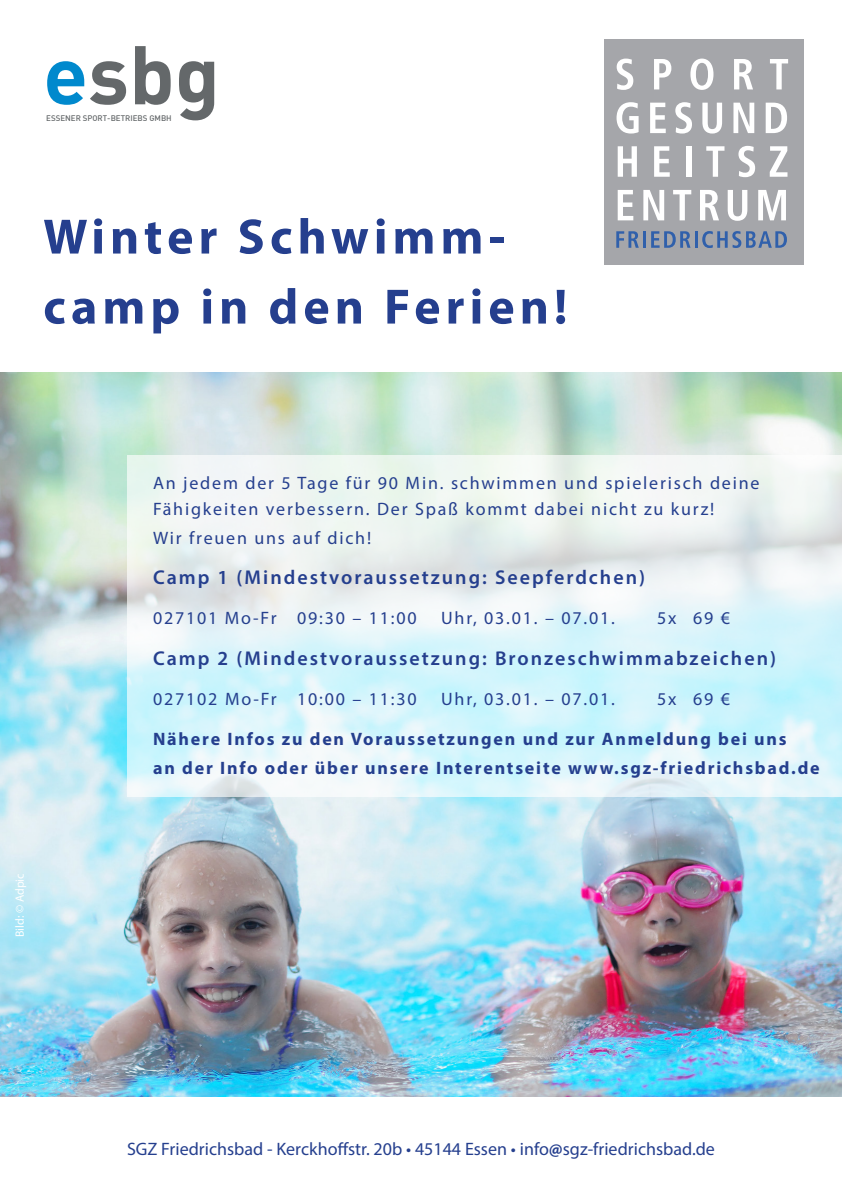
<style>
.page{position:relative;width:842px;height:1191px;background:#fff}
.page>*{position:absolute;margin:0;border:0;box-sizing:border-box;transform-origin:0 0}
.t1{font:81.7px "DIN Bold";color:#64686a}
.t2{font:700 50px "Myriad Pro";letter-spacing:.1em;color:#253f8e}
.t3{font:600 20px "Myriad Pro";letter-spacing:.1em;color:#253f8e}
.t4{font:18px/26px "Myriad Pro";letter-spacing:.1em;color:#253f8e}
.t5{font:700 18px/29px "Myriad Pro";letter-spacing:.1em;color:#253f8e}
.t6{font:18px "Myriad Pro";color:#253f8e}
.t7{font:12px "Myriad Pro";color:#fff}
.t8{font:500 7.9px "DIN";color:#64686a}
.s1{color:#0089cd}
.s2{font-weight:700}
</style>
<div class="page">
<img style="left:0;top:373px;width:842px;height:723px">
<svg style="left:128px;top:455px;width:714px;height:342px"></svg>
<div style="left:605px;top:40px;width:199px;height:225px;background:#a5a6aa"></div>
<svg style="left:618px;top:190px;width:15px;height:30px"></svg>
<svg style="left:643px;top:190px;width:21px;height:30px"></svg>
<svg style="left:673px;top:190px;width:18px;height:30px"></svg>
<svg style="left:700px;top:190px;width:19px;height:30px"></svg>
<svg style="left:728px;top:190px;width:19px;height:31px"></svg>
<svg style="left:758px;top:190px;width:28px;height:30px"></svg>
<svg style="left:618px;top:146px;width:19px;height:31px"></svg>
<svg style="left:654px;top:146px;width:16px;height:31px"></svg>
<div style="left:686px;top:146px;width:5px;height:31px;background:#fff"></div>
<svg style="left:706px;top:146px;width:18px;height:31px"></svg>
<svg style="left:738px;top:146px;width:17px;height:31px"></svg>
<svg style="left:770px;top:146px;width:17px;height:31px"></svg>
<svg style="left:616px;top:102px;width:23px;height:31px"></svg>
<svg style="left:650px;top:103px;width:16px;height:30px"></svg>
<svg style="left:675px;top:102px;width:17px;height:31px"></svg>
<svg style="left:702px;top:103px;width:20px;height:30px"></svg>
<svg style="left:733px;top:103px;width:21px;height:30px"></svg>
<svg style="left:766px;top:103px;width:21px;height:30px"></svg>
<svg style="left:617px;top:59px;width:16px;height:31px"></svg>
<svg style="left:654px;top:59px;width:17px;height:30px"></svg>
<svg style="left:690px;top:59px;width:23px;height:31px"></svg>
<svg style="left:734px;top:59px;width:19px;height:30px"></svg>
<svg style="left:770px;top:59px;width:18px;height:30px"></svg>
<svg style="left:616px;top:231px;width:23px;height:17px"></svg>
<hr style="left:643px;top:231px;width:3px;height:17px;background:#3060ab">
<svg style="left:651px;top:231px;width:39px;height:17px"></svg>
<hr style="left:695px;top:231px;width:3px;height:17px;background:#3060ab">
<svg style="left:702px;top:231px;width:85px;height:17px"></svg>
<p class="t1" style="left:43px;top:21px;width:178px"><span class="s1">e</span>sbg</p>
<p class="t8" style="left:46px;top:113px;width:127px">ESSENER SPORT-BETRIEBS GMBH</p>
<p class="t2" style="left:43px;top:204px;width:463px">Winter Schwimm-</p>
<p class="t2" style="left:43px;top:274px;width:526px">camp in den Ferien!</p>
<p class="t7" style="left:12px;top:937px;width:65px;rotate:-90deg">Bild: © Adpic</p>
<p class="t4" style="left:153px;top:469px;width:608px">An jedem der 5 Tage für 90 Min. schwimmen und spielerisch deine<br>Fähigkeiten verbessern. Der Spaß kommt dabei nicht zu kurz!</p>
<p class="t4" style="left:153px;top:524px;width:220px">Wir freuen uns auf dich!</p>
<p class="t3" style="left:153px;top:564px;width:494px">Camp 1 (Mindestvoraussetzung: Seepferdchen)</p>
<p class="t4" style="left:153px;top:605px;width:265px">027101 Mo-Fr 09:30 – 11:00</p>
<p class="t4" style="left:441px;top:605px;width:175px">Uhr, 03.01. – 07.01.</p>
<p class="t4" style="left:657px;top:605px;width:74px">5x 69 €</p>
<p class="t3" style="left:153px;top:645px;width:624px">Camp 2 (Mindestvoraussetzung: Bronzeschwimmabzeichen)</p>
<p class="t4" style="left:153px;top:685px;width:265px">027102 Mo-Fr 10:00 – 11:30</p>
<p class="t4" style="left:441px;top:685px;width:175px">Uhr, 03.01. – 07.01.</p>
<p class="t4" style="left:657px;top:685px;width:74px">5x 69 €</p>
<p class="t5" style="left:153px;top:724px;width:668px">Nähere Infos zu den Voraussetzungen und zur Anmeldung bei uns<br>an der Info oder über unsere Interentseite www.sgz-friedrichsbad.de</p>
<p class="t6" style="left:127px;top:1137px;width:589px">SGZ Friedrichsbad - Kerckhoffstr. 20b • 45144 Essen • info<span class="s2">@</span>sgz-friedrichsbad.de</p>
</div>
